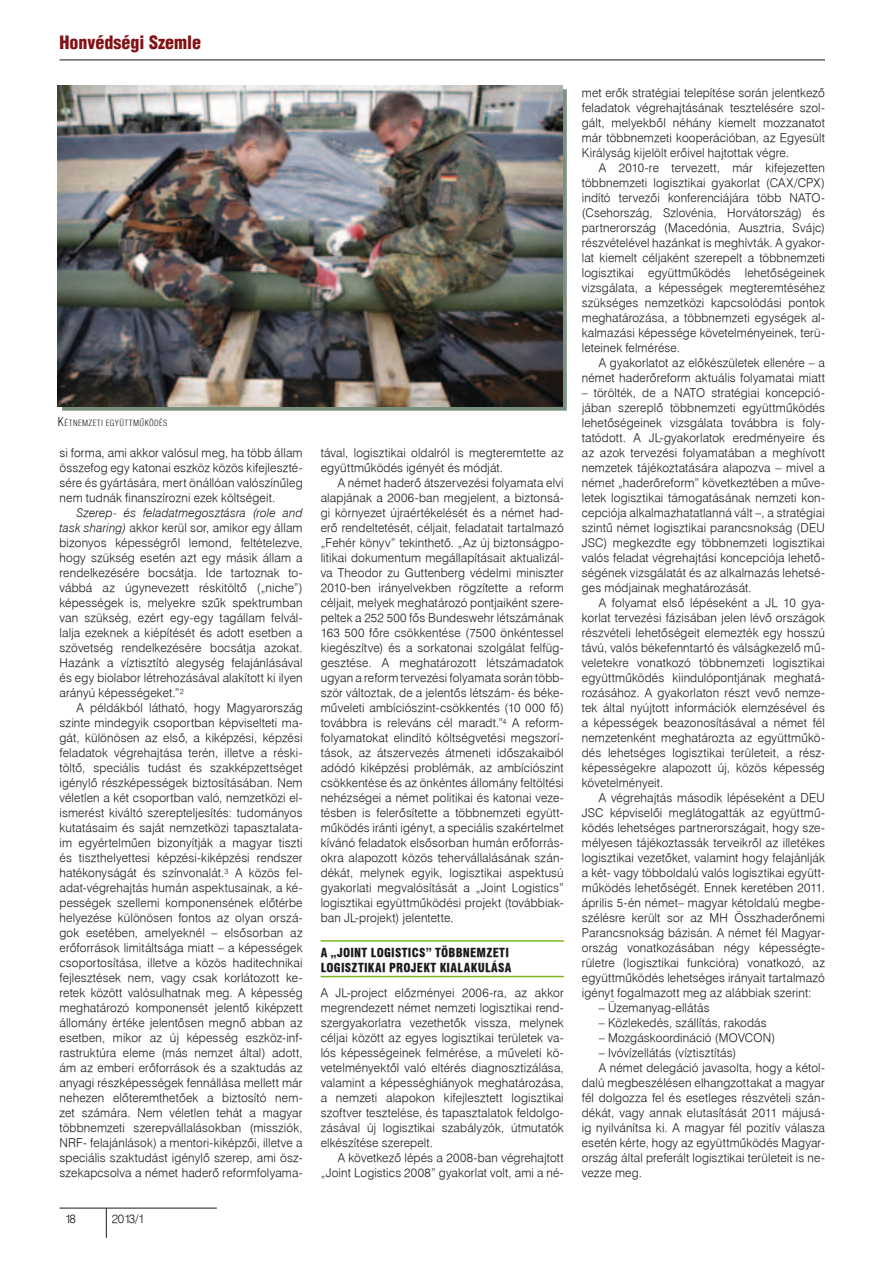
<style>
.page{position:relative;width:893px;height:1263px;background:#fff}
.page>*{position:absolute;margin:0;border:0;box-sizing:border-box;transform-origin:0 0}
.t1{font:900 18px "H Switzerland Cond";color:#821216}
.t2{font:12px/15px "Swiss 721 Lt PFL";letter-spacing:.01em;color:#1a171c;text-align:justify}
.t3{font:12px/15px "Swiss 721 Blk Cn PFL";letter-spacing:.025em;color:#1a171c}
.t4{font:300 8.4px "H Switzerland Cond";letter-spacing:.045em;color:#1a171c}
.s1{font-size:12px}
.s2{font-style:italic}
</style>
<div class="page">
<hr style="left:60px;top:60px;width:765px;height:1px;background:#1a171c">
<hr style="left:60px;top:1208px;width:157px;height:1px;background:#1a171c">
<hr style="left:106px;top:1208px;width:1px;height:30px;background:#1a171c">
<hr style="left:321px;top:940px;width:243px;height:2px;background:#7ab51d">
<hr style="left:321px;top:976px;width:243px;height:1px;background:#7ab51d">
<div style="left:62px;top:89px;width:505px;height:321px;background:#6c846f;opacity:.9"></div>
<img style="left:58px;top:85px;width:504px;height:321px">
<h1 class="t1" style="left:60px;top:31px;width:143px">Honvédségi Szemle</h1>
<p class="t4" style="left:58px;top:418px;width:111px"><span class="s1">K</span>ÉTNEMZETI EGYÜTTMŰKÖDÉS</p>
<p class="t2" style="left:60px;top:445px;width:245px">si forma, ami akkor valósul meg, ha több állam összefog egy katonai eszköz közös kifejleszté&shy;sére és gyártására, mert önállóan valószínűleg nem tudnák finanszírozni ezek költségeit.</p>
<p class="t2" style="left:60px;top:505px;width:245px;text-indent:17px"><span class="s2">Szerep- és feladatmegosztásra (role and task sharing)</span> akkor kerül sor, amikor egy állam bizonyos képességről lemond, feltételezve, hogy szükség esetén azt egy másik állam a rendelkezésére bocsátja. Ide tartoznak to&shy;vábbá az úgynevezett réskitöltő („niche”) képességek is, melyekre szűk spektrumban van szükség, ezért egy-egy tagállam felvál&shy;lalja ezeknek a kiépítését és adott esetben a szövetség rendelkezésére bocsátja azokat.<br>Hazánk a víztisztító alegység felajánlásával és egy biolabor létrehozásával alakított ki ilyen arányú képességeket.”<sup>2</sup></p>
<p class="t2" style="left:60px;top:700px;width:245px;text-indent:17px">A példákból látható, hogy Magyarország szinte mindegyik csoportban képviselteti ma&shy;gát, különösen az első, a kiképzési, képzési feladatok végrehajtása terén, illetve a réski&shy;töltő, speciális tudást és szakképzettséget igénylő részképességek biztosításában. Nem véletlen a két csoportban való, nemzetközi el&shy;ismerést kiváltó szerepteljesítés: tudományos kutatásaim és saját nemzetközi tapasztalata&shy;im egyértelműen bizonyítják a magyar tiszti és tiszthelyettesi képzési-kiképzési rendszer hatékonyságát és színvonalát.<sup>3</sup> A közös fel&shy;adat-végrehajtás humán aspektusainak, a ké&shy;pességek szellemi komponensének előtérbe helyezése különösen fontos az olyan orszá&shy;gok esetében, amelyeknél – elsősorban az erőforrások limitáltsága miatt – a képességek csoportosítása, illetve a közös haditechnikai fejlesztések nem, vagy csak korlátozott ke&shy;retek között valósulhatnak meg. A képesség meghatározó komponensét jelentő kiképzett állomány értéke jelentősen megnő abban az esetben, mikor az új képesség eszköz-inf&shy;rastruktúra eleme (más nemzet által) adott, ám az emberi erőforrások és a szaktudás az anyagi részképességek fennállása mellett már nehezen előteremthetőek a biztosító nem&shy;zet számára. Nem véletlen tehát a magyar többnemzeti szerepvállalásokban (missziók, NRF- felajánlások) a mentori-kiképzői, illetve a speciális szaktudást igénylő szerep, ami ös - szekapcsolva a német haderő reformfolyama-</p>
<p class="t2" style="left:65px;top:1211px;width:12px">18</p>
<p class="t2" style="left:112px;top:1211px;width:35px">2013/1</p>
<p class="t2" style="left:321px;top:445px;width:245px">tával, logisztikai oldalról is megteremtette az együttműködés igényét és módját.</p>
<p class="t2" style="left:321px;top:475px;width:245px;text-indent:17px">A német haderő átszervezési folyamata elvi alapjának a 2006-ban megjelent, a biztonsá&shy;gi környezet újraértékelését és a német had&shy;erő rendeltetését, céljait, feladatait tartalmazó „Fehér könyv” tekinthető. „Az új biztonságpo&shy;litikai dokumentum megállapításait aktualizál&shy;va Theodor zu Guttenberg védelmi miniszter 2010-ben irányelvekben rögzítette a reform céljait, melyek meghatározó pontjaiként szere&shy;peltek a 252 500 fős Bundeswehr létszámának 163 500 főre csökkentése (7500 önkéntessel kiegészítve) és a sorkatonai szolgálat felfüg&shy;gesztése. A meghatározott létszámadatok ugyan a reform tervezési folyamata során több&shy;ször változtak, de a jelentős létszám- és béke&shy;műveleti ambíciószint-csökkentés (10 000 fő) továbbra is releváns cél maradt.”<sup>4</sup> A reform&shy;folyamatokat elindító költségvetési megszorí&shy;tások, az átszervezés átmeneti időszakaiból adódó kiképzési problémák, az ambíciószint csökkentése és az önkéntes állomány feltöltési nehézségei a német politikai és katonai veze&shy;tésben is felerősítette a többnemzeti együtt&shy;működés iránti igényt, a speciális szakértelmet kívánó feladatok elsősorban humán erőforrás&shy;okra alapozott közös tehervállalásának szán&shy;dékát, melynek egyik, logisztikai aspektusú gyakorlati megvalósítását a „Joint Logistics” logisztikai együttműködési projekt (továbbiak&shy;ban JL-projekt) jelentette.</p>
<p class="t3" style="left:321px;top:945px;width:192px">A „JOINT LOGISTICS” TÖBBNEMZETI<br>LOGISZTIKAI PROJEKT KIALAKULÁSA</p>
<p class="t2" style="left:321px;top:985px;width:245px">A JL-project előzményei 2006-ra, az akkor megrendezett német nemzeti logisztikai rend&shy;szergyakorlatra vezethetők vissza, melynek céljai között az egyes logisztikai területek va&shy;lós képességeinek felmérése, a műveleti kö&shy;vetelményektől való eltérés diagnosztizálása, valamint a képességhiányok meghatározása, a nemzeti alapokon kifejlesztett logisztikai szoftver tesztelése, és tapasztalatok feldolgo&shy;zásával új logisztikai szabályzók, útmutatók elkészítése szerepelt.</p>
<p class="t2" style="left:321px;top:1150px;width:245px;text-align:right">A következő lépés a 2008-ban végrehajtott „Joint Logistics 2008” gyakorlat volt, ami a né-</p>
<p class="t2" style="left:582px;top:85px;width:245px">met erők stratégiai telepítése során jelentkező feladatok végrehajtásának tesztelésére szol&shy;gált, melyekből néhány kiemelt mozzanatot már többnemzeti kooperációban, az Egyesült Királyság kijelölt erőivel hajtottak végre.</p>
<p class="t2" style="left:582px;top:160px;width:245px;text-indent:17px">A 2010-re tervezett, már kifejezetten többnemzeti logisztikai gyakorlat (CAX/CPX) indító tervezői konferenciájára több NATO-(Csehország, Szlovénia, Horvátország) és partnerország (Macedónia, Ausztria, Svájc) részvételével hazánkat is meghívták. A gyakor&shy;lat kiemelt céljaként szerepelt a többnemzeti logisztikai együttműködés lehetőségeinek vizsgálata, a képességek megteremtéséhez szükséges nemzetközi kapcsolódási pontok meghatározása, a többnemzeti egységek al&shy;kalmazási képessége követelményeinek, terü&shy;leteinek felmérése.</p>
<p class="t2" style="left:582px;top:355px;width:245px;text-align:right">A gyakorlatot az előkészületek ellenére – a német haderőreform aktuális folyamatai miatt</p>
<p class="t2" style="left:582px;top:385px;width:245px">– törölték, de a NATO stratégiai koncepció&shy;jában szereplő többnemzeti együttműködés lehetőségeinek vizsgálata továbbra is foly&shy;tatódott. A JL-gyakorlatok eredményeire és az azok tervezési folyamatában a meghívott nemzetek tájékoztatására alapozva – mivel a német „haderőreform” következtében a műve&shy;letek logisztikai támogatásának nemzeti kon&shy;cepciója alkalmazhatatlanná vált –, a stratégiai szintű német logisztikai parancsnokság (DEU JSC) megkezdte egy többnemzeti logisztikai valós feladat végrehajtási koncepciója lehető&shy;ségének vizsgálatát és az alkalmazás lehetsé&shy;ges módjainak meghatározását.</p>
<p class="t2" style="left:582px;top:595px;width:245px;text-indent:17px">A folyamat első lépéseként a JL 10 gya&shy;korlat tervezési fázisában jelen lévő országok részvételi lehetőségeit elemezték egy hosszú távú, valós békefenntartó és válságkezelő mű&shy;veletekre vonatkozó többnemzeti logisztikai együttműködés kiindulópontjának meghatá&shy;rozásához. A gyakorlaton részt vevő nemze&shy;tek által nyújtott információk elemzésével és a képességek beazonosításával a német fél nemzetenként meghatározta az együttműkö&shy;dés lehetséges logisztikai területeit, a rész&shy;képességekre alapozott új, közös képesség követelményeit.</p>
<p class="t2" style="left:582px;top:790px;width:245px;text-indent:17px">A végrehajtás második lépéseként a DEU JSC képviselői meglátogatták az együttmű&shy;ködés lehetséges partnerországait, hogy sze&shy;mélyesen tájékoztassák terveikről az illetékes logisztikai vezetőket, valamint hogy felajánlják a két- vagy többoldalú valós logisztikai együtt&shy;működés lehetőségét. Ennek keretében 2011. április 5-én német– magyar kétoldalú megbe&shy;szélésre került sor az MH Összhaderőnemi Parancsnokság bázisán. A német fél Magyar&shy;ország vonatkozásában négy képességte&shy;rületre (logisztikai funkcióra) vonatkozó, az együttműködés lehetséges irányait tartalmazó igényt fogalmazott meg az alábbiak szerint:</p>
<p class="t2" style="left:599px;top:1000px;width:112px">– Üzemanyag-ellátás</p>
<p class="t2" style="left:599px;top:1015px;width:169px">– Közlekedés, szállítás, rakodás</p>
<p class="t2" style="left:599px;top:1030px;width:178px">– Mozgáskoordináció (MOVCON)</p>
<p class="t2" style="left:599px;top:1045px;width:139px">– Ivóvízellátás (víztisztítás)</p>
<p class="t2" style="left:599px;top:1060px;width:228px">A német delegáció javasolta, hogy a kétol-</p>
<p class="t2" style="left:582px;top:1075px;width:245px">dalú megbeszélésen elhangzottakat a magyar</p>
<p class="t2" style="left:582px;top:1090px;width:245px">fél dolgozza fel és esetleges részvételi szán-</p>
<p class="t2" style="left:582px;top:1105px;width:245px">dékát, vagy annak elutasítását 2011 májusá-</p>
<p class="t2" style="left:582px;top:1120px;width:245px">ig nyilvánítsa ki. A magyar fél pozitív válasza</p>
<p class="t2" style="left:582px;top:1135px;width:245px">esetén kérte, hogy az együttműködés Magyar-</p>
<p class="t2" style="left:582px;top:1150px;width:245px">ország által preferált logisztikai területeit is ne-</p>
<p class="t2" style="left:582px;top:1165px;width:62px">vezze meg.</p>
</div>
